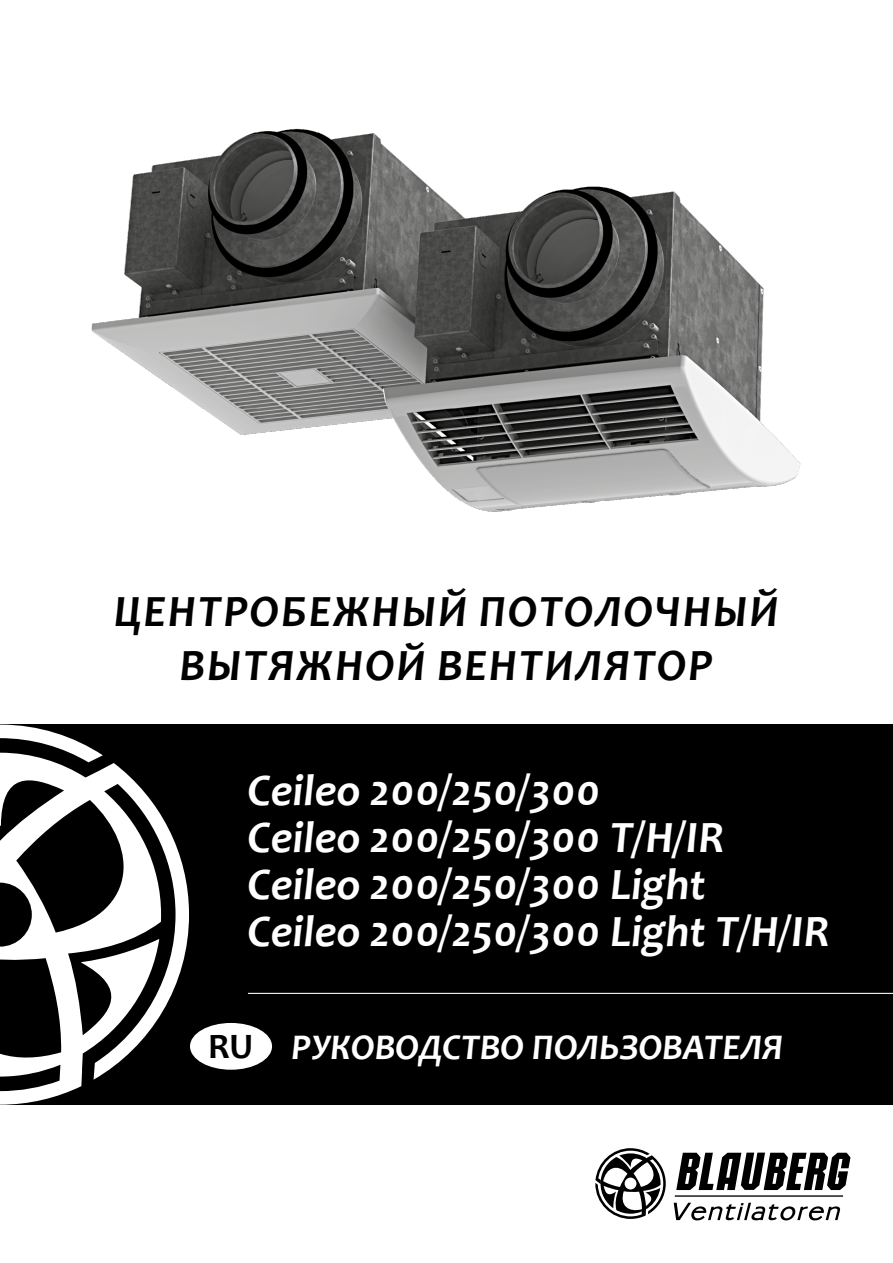
<style>
.page{position:relative;width:893px;height:1263px;background:#fff}
.page>*{position:absolute;margin:0;border:0;box-sizing:border-box;transform-origin:0 0}
.t1{font:italic 700 45px/47px "Candara";color:#fff}
.t2{font:italic 700 45px/54px "Candara";letter-spacing:.04em;color:#000;text-align:center}
.t3{font:italic 700 36.3px "Candara";color:#fff}
.s1{font-style:normal;font-size:36px;color:#000}
</style>
<div class="page">
<div style="left:0;top:724px;width:893px;height:381px;background:#000"></div>
<hr style="left:248px;top:993px;width:645px;height:1px;background:#fff">
<svg style="left:0;top:724px;width:189px;height:381px"></svg>
<svg style="left:595px;top:1148px;width:71px;height:71px"></svg>
<svg style="left:676px;top:1152px;width:174px;height:38px"></svg>
<hr style="left:675px;top:1195px;width:168px;height:2px;background:#000">
<svg style="left:674px;top:1203px;width:166px;height:17px"></svg>
<div style="left:191px;top:1024px;width:80px;height:45px;background:#fff;border-radius:50%"></div>
<div style="left:190px;top:1023px;width:82px;height:47px;border:2px solid #fff;border-radius:50%"></div>
<img style="left:91px;top:128px;width:710px;height:384px">
<p class="t2" style="left:114px;top:584px;width:666px">ЦЕНТРОБЕЖНЫЙ ПОТОЛОЧНЫЙ<br>ВЫТЯЖНОЙ ВЕНТИЛЯТОР</p>
<p class="t1" style="left:248px;top:766px;width:584px">Ceileo 200/250/300<br>Ceileo 200/250/300 Т/H/IR<br>Ceileo 200/250/300 Light<br>Ceileo 200/250/300 Light Т/H/IR</p>
<p class="t3" style="left:208px;top:1025px;width:577px"><span class="s1">RU</span> РУКОВОДСТВО ПОЛЬЗОВАТЕЛЯ</p>
</div>
